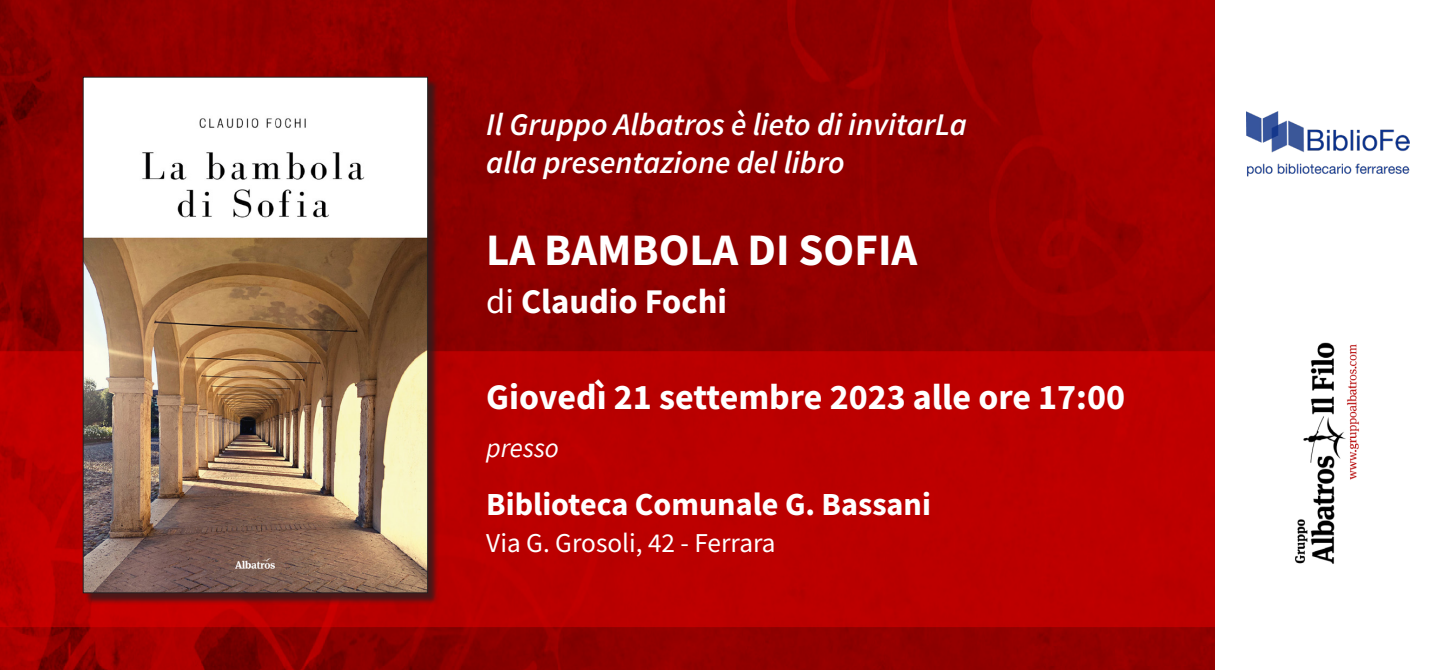
<style>
.page{position:relative;width:1436px;height:670px;background:#fff}
.page>*{position:absolute;margin:0;border:0;box-sizing:border-box;transform-origin:0 0}
.t1{font:700 45px "Source Sans Pro";color:#fff}
.t2{font:700 36px "Source Sans Pro";color:#fff}
.t3{font:700 34.65px "Source Sans Pro";color:#fff}
.t4{font:700 32.18px "Source Sans Pro";color:#fff}
.t5{font:italic 600 31.5px/37.8px "Source Sans Pro";color:#fff}
.t6{font:27.22px "Source Sans Pro";color:#fff}
.t7{font:italic 27.22px "Source Sans Pro";color:#fff}
.s1{font-weight:400}
</style>
<div class="page">
<img style="left:1295px;top:342px;width:64px;height:222px">
<img style="left:1px;top:0;width:1213px;height:670px">
<div style="left:85px;top:79px;width:354px;height:525px;background:#231f20;opacity:.75"></div>
<img style="left:85px;top:79px;width:341px;height:512px">
<img style="left:1246px;top:111px;width:162px;height:66px">
<p class="t5" style="left:486px;top:105px;width:482px">Il Gruppo Albatros è lieto di invitarLa alla presentazione del libro</p>
<h1 class="t1" style="left:486px;top:220px;width:432px">LA BAMBOLA DI SOFIA</h1>
<p class="t3" style="left:486px;top:278px;width:242px"><span class="s1">di</span> Claudio Fochi</p>
<p class="t2" style="left:486px;top:372px;width:640px">Giovedì 21 settembre 2023 alle ore 17:00</p>
<p class="t7" style="left:486px;top:431px;width:74px">presso</p>
<p class="t4" style="left:486px;top:482px;width:446px">Biblioteca Comunale G. Bassani</p>
<p class="t6" style="left:486px;top:526px;width:291px">Via G. Grosoli, 42 - Ferrara</p>
</div>
